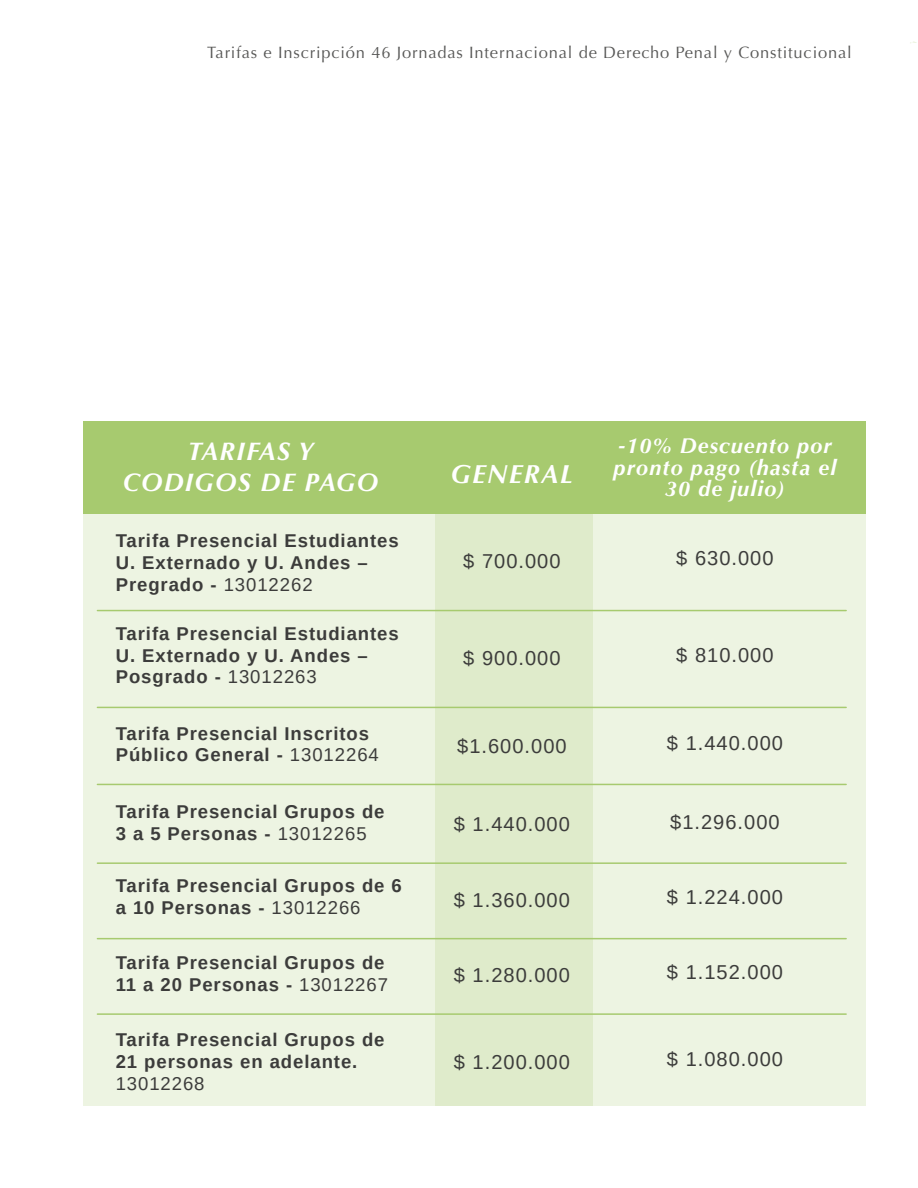
<style>
.page{position:relative;width:918px;height:1188px;background:#fff}
.page>*{position:absolute;margin:0;border:0;box-sizing:border-box;transform-origin:0 0}
.t1{font:italic 700 26.25px "Optima";letter-spacing:.05em;color:#fff}
.t2{font:italic 700 25.5px/31.5px "Optima";letter-spacing:.05em;color:#fff;text-align:center}
.t3{font:italic 700 21.6px/21.6px "Optima";letter-spacing:.05em;color:#fff;text-align:center}
.t4{font:20.1px "Arimo";letter-spacing:.05em;color:#3c3c3b}
.t5{font:700 18.6px/21.6px "Arimo";letter-spacing:.05em;color:#3c3c3b}
.t6{font:18.6px "Arimo";letter-spacing:.05em;color:#3c3c3b}
.t7{font:16.5px "Optima";letter-spacing:.05em;color:#575756}
.s1{font-weight:400}
</style>
<div class="page">
<div style="left:84px;top:490px;width:782px;height:616px;background:#edf4e2"></div>
<div style="left:435px;top:490px;width:157px;height:616px;background:#dfebcb"></div>
<div style="left:84px;top:421px;width:782px;height:93px;background:#a7ca6f"></div>
<hr style="left:97px;top:610px;width:749px;height:1px;background:#a7ca6f">
<hr style="left:97px;top:707px;width:749px;height:1px;background:#a7ca6f">
<hr style="left:97px;top:784px;width:749px;height:1px;background:#a7ca6f">
<hr style="left:97px;top:862px;width:749px;height:2px;background:#a7ca6f">
<hr style="left:97px;top:938px;width:749px;height:1px;background:#a7ca6f">
<hr style="left:97px;top:1013px;width:749px;height:2px;background:#a7ca6f">
<p class="t7" style="left:207px;top:46px;width:646px">Tarifas e Inscripción 46 Jornadas Internacional de Derecho Penal y Constitucional</p>
<h2 class="t2" style="left:123px;top:438px;width:257px">TARIFAS Y<br>CODIGOS DE PAGO</h2>
<p class="t5" style="left:116px;top:532px;width:285px">Tarifa Presencial Estudiantes<br>U. Externado y U. Andes –<br>Pregrado - <span class="s1">13012262</span></p>
<p class="t5" style="left:116px;top:624px;width:285px">Tarifa Presencial Estudiantes<br>U. Externado y U. Andes –<br>Posgrado - <span class="s1">13012263</span></p>
<h1 class="t1" style="left:451px;top:463px;width:124px">GENERAL</h1>
<p class="t3" style="left:614px;top:437px;width:224px">-10% Descuento por pronto pago (hasta el<br>30 de julio)</p>
<p class="t4" style="left:463px;top:553px;width:99px">$ 700.000</p>
<p class="t4" style="left:676px;top:550px;width:99px">$ 630.000</p>
<p class="t4" style="left:463px;top:650px;width:99px">$ 900.000</p>
<p class="t4" style="left:676px;top:647px;width:99px">$ 810.000</p>
<p class="t5" style="left:116px;top:724px;width:265px">Tarifa Presencial Inscritos<br>Público General - <span class="s1">13012264</span></p>
<p class="t4" style="left:457px;top:738px;width:111px">$1.600.000</p>
<p class="t4" style="left:667px;top:735px;width:118px">$ 1.440.000</p>
<p class="t5" style="left:116px;top:803px;width:270px">Tarifa Presencial Grupos de<br>3 a 5 Personas - <span class="s1">13012265</span></p>
<p class="t4" style="left:454px;top:816px;width:118px">$ 1.440.000</p>
<p class="t4" style="left:670px;top:814px;width:111px">$1.296.000</p>
<p class="t5" style="left:116px;top:877px;width:288px">Tarifa Presencial Grupos de 6 a 10 Personas - <span class="s1">13012266</span></p>
<p class="t4" style="left:454px;top:892px;width:118px">$ 1.360.000</p>
<p class="t4" style="left:667px;top:889px;width:118px">$ 1.224.000</p>
<p class="t5" style="left:116px;top:954px;width:274px">Tarifa Presencial Grupos de<br>11 a 20 Personas - <span class="s1">13012267</span></p>
<p class="t4" style="left:454px;top:967px;width:118px">$ 1.280.000</p>
<p class="t4" style="left:667px;top:965px;width:118px">$ 1.152.000</p>
<p class="t5" style="left:116px;top:1031px;width:270px">Tarifa Presencial Grupos de<br>21 personas en adelante.</p>
<p class="t6" style="left:116px;top:1076px;width:90px">13012268</p>
<p class="t4" style="left:454px;top:1054px;width:118px">$ 1.200.000</p>
<p class="t4" style="left:667px;top:1051px;width:118px">$ 1.080.000</p>
</div>
